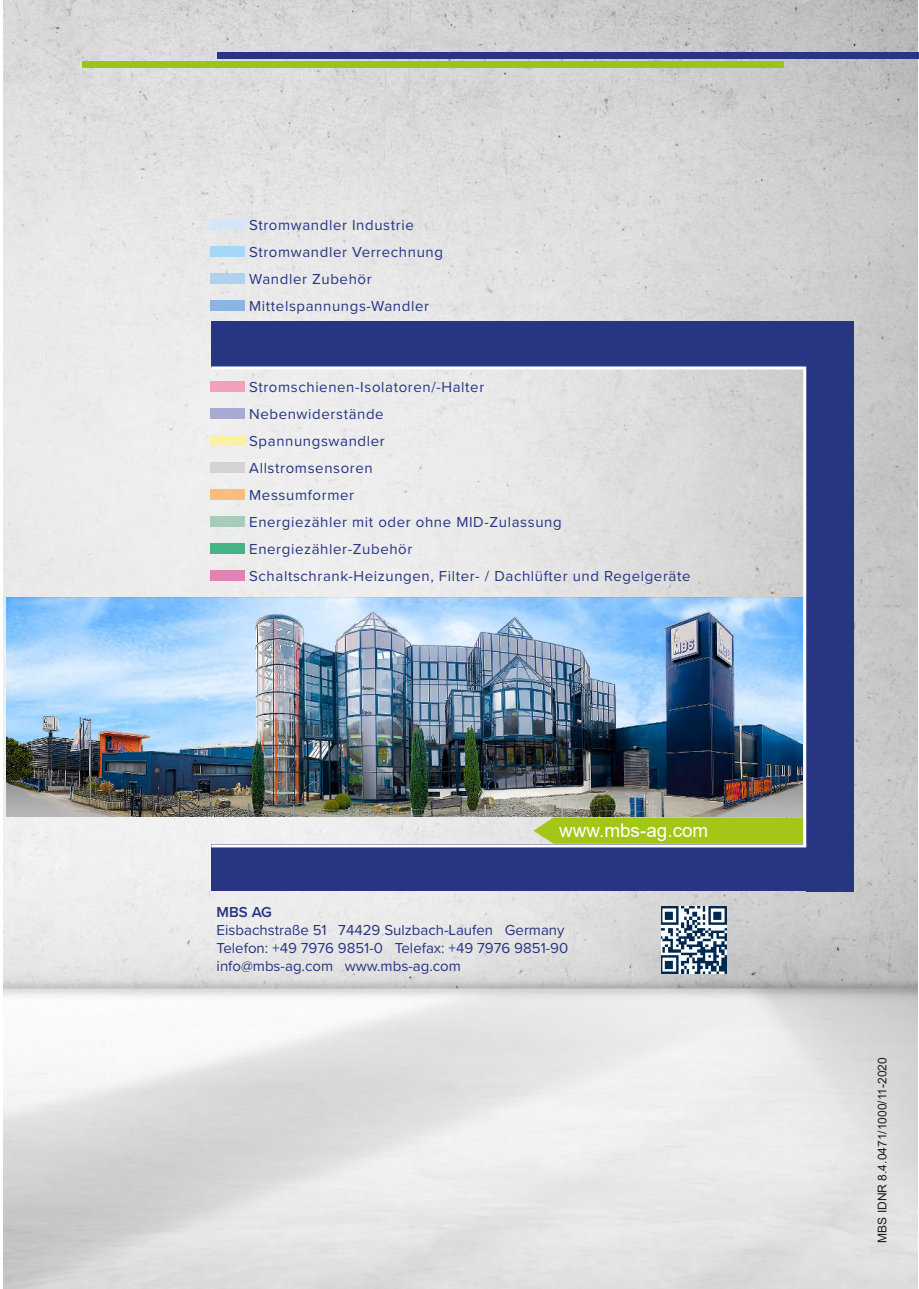
<style>
.page{position:relative;width:919px;height:1289px;background:#fff}
.page>*{position:absolute;margin:0;border:0;box-sizing:border-box;transform-origin:0 0}
.t1{font:18.9px "Arial";color:#fff}
.t2{font:15px/27px "Proxima Nova";letter-spacing:.04em;color:#283583}
.t3{font:15px/18px "Proxima Nova";color:#283583}
.t4{font:600 15px "Proxima Nova";color:#283583}
.t5{font:12px "Arial";color:#1d1d1b}
</style>
<div class="page">
<img style="left:3px;top:0;width:914px;height:1288px">
<div style="left:211px;top:321px;width:642px;height:47px;background:#283583"></div>
<div style="left:211px;top:844px;width:642px;height:47px;background:#283583"></div>
<div style="left:806px;top:368px;width:47px;height:523px;background:#283583"></div>
<img style="left:7px;top:597px;width:795px;height:219px">
<img style="left:661px;top:906px;width:66px;height:67px">
<hr style="left:211px;top:366px;width:595px;height:3px;background:#fff">
<hr style="left:803px;top:369px;width:3px;height:477px;background:#fff">
<div style="left:210px;top:219px;width:34px;height:11px;background:#d4e6f8"></div>
<div style="left:210px;top:246px;width:34px;height:11px;background:#a5d7f6"></div>
<div style="left:210px;top:273px;width:34px;height:11px;background:#b0d1ef"></div>
<div style="left:210px;top:300px;width:34px;height:11px;background:#8ab5e2"></div>
<div style="left:210px;top:381px;width:34px;height:11px;background:#f3a1b8"></div>
<div style="left:210px;top:408px;width:34px;height:11px;background:#a8a9d5"></div>
<div style="left:210px;top:435px;width:34px;height:11px;background:#faf2a3"></div>
<div style="left:210px;top:462px;width:34px;height:11px;background:#d3d3d3"></div>
<div style="left:210px;top:489px;width:34px;height:11px;background:#f9bd81"></div>
<div style="left:210px;top:516px;width:34px;height:11px;background:#a8ccbb"></div>
<div style="left:210px;top:543px;width:34px;height:11px;background:#45b385"></div>
<div style="left:210px;top:570px;width:34px;height:11px;background:#df85b6"></div>
<hr style="left:211px;top:844px;width:595px;height:3px;background:#fff">
<svg style="left:533px;top:817px;width:269px;height:26px;background:#a6c722"></svg>
<div style="left:218px;top:53px;width:700px;height:6px;background:#283583"></div>
<div style="left:82px;top:61px;width:701px;height:7px;background:#9bc31c"></div>
<p class="t2" style="left:249px;top:212px;width:195px">Stromwandler Industrie<br>Stromwandler Verrechnung<br>Wandler Zubehör<br>Mittelspannungs-Wandler</p>
<p class="t2" style="left:249px;top:374px;width:443px">Stromschienen-Isolatoren/-Halter<br>Nebenwiderstände<br>Spannungswandler<br>Allstromsensoren<br>Messumformer<br>Energiezähler mit oder ohne MID-Zulassung<br>Energiezähler-Zubehör<br>Schaltschrank-Heizungen, Filter- / Dachlüfter und Regelgeräte</p>
<p class="t1" style="left:559px;top:817px;width:151px">www.mbs-ag.com</p>
<p class="t4" style="left:217px;top:905px;width:57px">MBS AG</p>
<p class="t3" style="left:217px;top:921px;width:353px">Eisbachstraße 51 74429 Sulzbach-Laufen Germany<br>Telefon: +49 7976 9851-0 Telefax: +49 7976 9851-90 info@mbs-ag.com www.mbs-ag.com</p>
<p class="t5" style="left:873px;top:1242px;width:187px;rotate:-90deg">MBS IDNR 8.4.0471/1000/11-2020</p>
</div>
